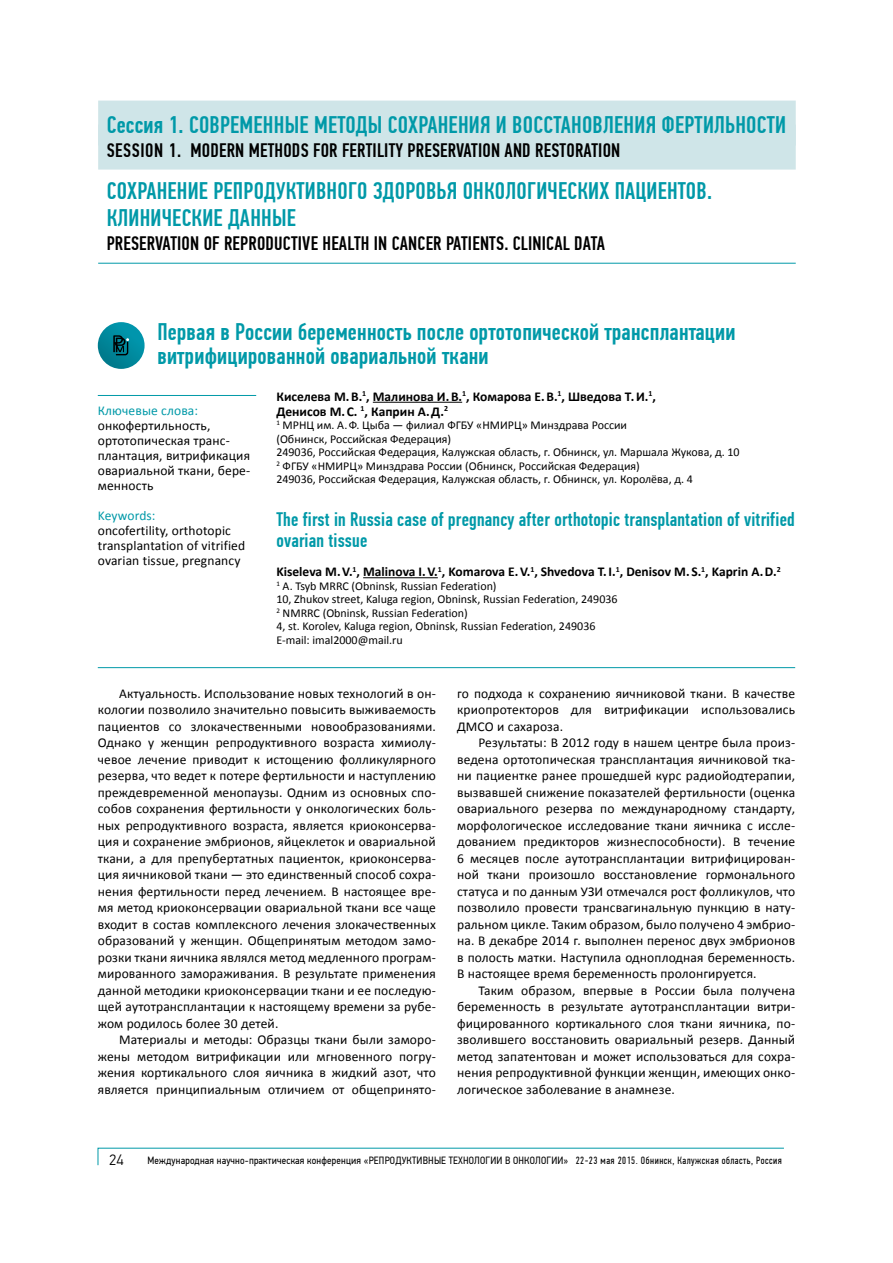
<style>
.page{position:relative;width:893px;height:1263px;background:#fff}
.page>*{position:absolute;margin:0;border:0;box-sizing:border-box;transform-origin:0 0}
.t1{font:500 24px/24px "PF Din Text Comp Pro";letter-spacing:.01em;color:#0099a8}
.t2{font:500 19.5px "PF Din Text Comp Pro";letter-spacing:.01em;color:#000}
.t3{font:500 19.5px/21px "PF Din Text Comp Pro";letter-spacing:.01em;color:#0099a8}
.t4{font:300 15px "PF Din Text Pro";color:#000}
.t5{font:13.5px/16.5px "Calibri";letter-spacing:.01em;color:#000;text-align:justify}
.t6{font:700 13.5px/15px "Calibri";color:#000}
.t7{font:13.5px "Calibri";letter-spacing:.01em;color:#0099a8}
.t8{font:12px/13.5px "Calibri";color:#000}
.t9{font:10.5px "PF Din Text Cond Pro";letter-spacing:.02em;color:#000}
.s1{font-family:"PF Din Text Comp Pro"}
</style>
<div class="page">
<svg style="left:98px;top:1148px;width:686px;height:17px"></svg>
<div style="left:98px;top:322px;width:47px;height:47px;background:linear-gradient(to bottom,#0297ae,#027e8f);border-radius:23px"></div>
<svg style="left:113px;top:335px;width:16px;height:20px"></svg>
<hr style="left:373px;top:402px;width:89px;height:1px;background:#000">
<hr style="left:363px;top:577px;width:75px;height:1px;background:#000">
<hr style="left:98px;top:667px;width:697px;height:1px;background:#0099a8">
<hr style="left:98px;top:395px;width:158px;height:1px;background:#0099a8">
<div style="left:98px;top:101px;width:698px;height:45px;background:#cfe5e8"></div>
<div style="left:98px;top:125px;width:698px;height:45px;background:#cfe5e8"></div>
<hr style="left:98px;top:263px;width:698px;height:1px;background:#0099a8">
<h1 class="t1" style="left:107px;top:113px;width:681px">Сессия 1. CОВРЕМЕННЫЕ МЕТОДЫ СОХРАНЕНИЯ И ВОССТАНОВЛЕНИЯ ФЕРТИЛЬНОСТИ</h1>
<h2 class="t2" style="left:107px;top:139px;width:515px">SESSION 1. MODERN METHODS FOR FERTILITY PRESERVATION AND RESTORATION</h2>
<h1 class="t1" style="left:107px;top:177px;width:607px;line-height:27px">СОХРАНЕНИЕ РЕПРОДУКТИВНОГО ЗДОРОВЬЯ ОНКОЛОГИЧЕСКИХ ПАЦИЕНТОВ.<br>КЛИНИЧЕСКИЕ ДАННЫЕ</h1>
<h2 class="t2" style="left:107px;top:232px;width:500px">PRESERVATION OF REPRODUCTIVE HEALTH IN CANCER PATIENTS. CLINICAL DATA</h2>
<h1 class="t1" style="left:157px;top:320px;width:580px">Первая в России беременность после ортотопической трансплантации витрифицированной овариальной ткани</h1>
<p class="t6" style="left:276px;top:388px;width:381px">Киселева М.В.<sup>1</sup>, Малинова И.В.<sup>1</sup>, Комарова Е.В.<sup>1</sup>, Шведова Т.И.<sup>1</sup>,<br>Денисов М.С. <sup>1</sup>, Каприн А.Д.<sup>2</sup></p>
<p class="t8" style="left:276px;top:418px;width:465px"><sup>1</sup> МРНЦ им. А.Ф. Цыба — филиал ФГБУ «НМИРЦ» Минздрава России<br>(Обнинск, Российская Федерация)<br>249036, Российская Федерация, Калужская область, г. Обнинск, ул. Маршала Жукова, д. 10<br><sup>2</sup> ФГБУ «НМИРЦ» Минздрава России (Обнинск, Российская Федерация)<br>249036, Российская Федерация, Калужская область, г. Обнинск, ул. Королёва, д. 4</p>
<h2 class="t3" style="left:276px;top:509px;width:520px">The first in Russia case of pregnancy after orthotopic transplantation of vitrified ovarian tissue</h2>
<p class="t6" style="left:276px;top:564px;width:506px">Kiseleva M.V.<sup>1</sup>, Malinova I.V.<sup>1</sup>, Komarova E.V.<sup>1</sup>, Shvedova T.I.<sup>1</sup>, Denisov M. S.<sup>1</sup>, Kaprin A.D.<sup>2</sup></p>
<p class="t8" style="left:276px;top:578px;width:343px"><sup>1</sup> A. Tsyb MRRC (Obninsk, Russian Federation)<br>10, Zhukov street, Kaluga region, Obninsk, Russian Federation, 249036<br><sup>2</sup> NMRRC (Obninsk, Russian Federation)<br>4, st. Korolev, Kaluga region, Obninsk, Russian Federation, 249036<br>E‑mail: imal2000@mail.ru</p>
<p class="t7" style="left:98px;top:402px;width:102px">Ключевые слова:</p>
<p class="t5" style="left:98px;top:417px;width:154px;line-height:15px;text-align:left">онкофертильность, ортотопическая транс&shy;плантация, витрификация овариальной ткани, бере&shy;менность</p>
<p class="t7" style="left:98px;top:507px;width:59px">Keywords:</p>
<p class="t5" style="left:98px;top:522px;width:149px;line-height:15px;text-align:left">oncofertility, orthotopic transplantation of vitrified ovarian tissue, pregnancy</p>
<p class="t5" style="left:98px;top:684px;width:340px;text-indent:21px">Актуальность. Использование новых технологий в он&shy;кологии позволило значительно повысить выживаемость пациентов со злокачественными новообразованиями.<br>Однако у женщин репродуктивного возраста химиолу&shy;чевое лечение приводит к истощению фолликулярного резерва, что ведет к потере фертильности и наступлению преждевременной менопаузы. Одним из основных спо&shy;собов сохранения фертильности у онкологических боль&shy;ных репродуктивного возраста, является криоконсерва&shy;ция и сохранение эмбрионов, яйцеклеток и овариальной ткани, а для препубертатных пациенток, криоконсерва&shy;ция яичниковой ткани — это единственный способ сохра&shy;нения фертильности перед лечением. В настоящее вре&shy;мя метод криоконсервации овариальной ткани все чаще входит в состав комплексного лечения злокачественных образований у женщин. Общепринятым методом замо&shy;розки ткани яичника являлся метод медленного програм&shy;мированного замораживания. В результате применения данной методики криоконсервации ткани и ее последую&shy;щей аутотрансплантации к настоящему времени за рубе&shy;жом родилось более 30 детей.</p>
<p class="t5" style="left:98px;top:1031px;width:340px;text-indent:21px">Материалы и методы: Образцы ткани были заморо&shy;жены методом витрификации или мгновенного погру&shy;жения кортикального слоя яичника в жидкий азот, что является принципиальным отличием от общепринято-</p>
<p class="t5" style="left:457px;top:684px;width:340px">го подхода к сохранению яичниковой ткани. В качестве криопротекторов для витрификации использовались ДМСО и сахароза.</p>
<p class="t5" style="left:457px;top:734px;width:340px;text-indent:21px">Результаты: В 2012 году в нашем центре была произ&shy;ведена ортотопическая трансплантация яичниковой тка&shy;ни пациентке ранее прошедшей курс радиойодтерапии, вызвавшей снижение показателей фертильности (оценка овариального резерва по международному стандарту, морфологическое исследование ткани яичника с иссле&shy;дованием предикторов жизнеспособности). В течение 6 месяцев после аутотрансплантации витрифицирован&shy;ной ткани произошло восстановление гормонального статуса и по данным УЗИ отмечался рост фолликулов, что позволило провести трансвагинальную пункцию в нату&shy;ральном цикле. Таким образом, было получено 4 эмбрио&shy;на. В декабре 2014 г. выполнен перенос двух эмбрионов в полость матки. Наступила одноплодная беременность.<br>В настоящее время беременность пролонгируется.</p>
<p class="t5" style="left:457px;top:981px;width:340px;text-indent:21px">Таким образом, впервые в России была получена беременность в результате аутотрансплантации витри&shy;фицированного кортикального слоя ткани яичника, по&shy;зволившего восстановить овариальный резерв. Данный метод запатентован и может использоваться для сохра&shy;нения репродуктивной функции женщин, имеющих онко&shy;логическое заболевание в анамнезе.</p>
<p class="t4" style="left:109px;top:1151px;width:16px">24</p>
<p class="t9" style="left:147px;top:1154px;width:636px">Международная научно-практическая конференция «РЕПРОДУКТИВНЫЕ ТЕХНОЛОГИИ В ОНКОЛОГИИ» <span class="s1">22-23 мая 2015. Обнинск, Калужская область, Россия</span></p>
</div>
